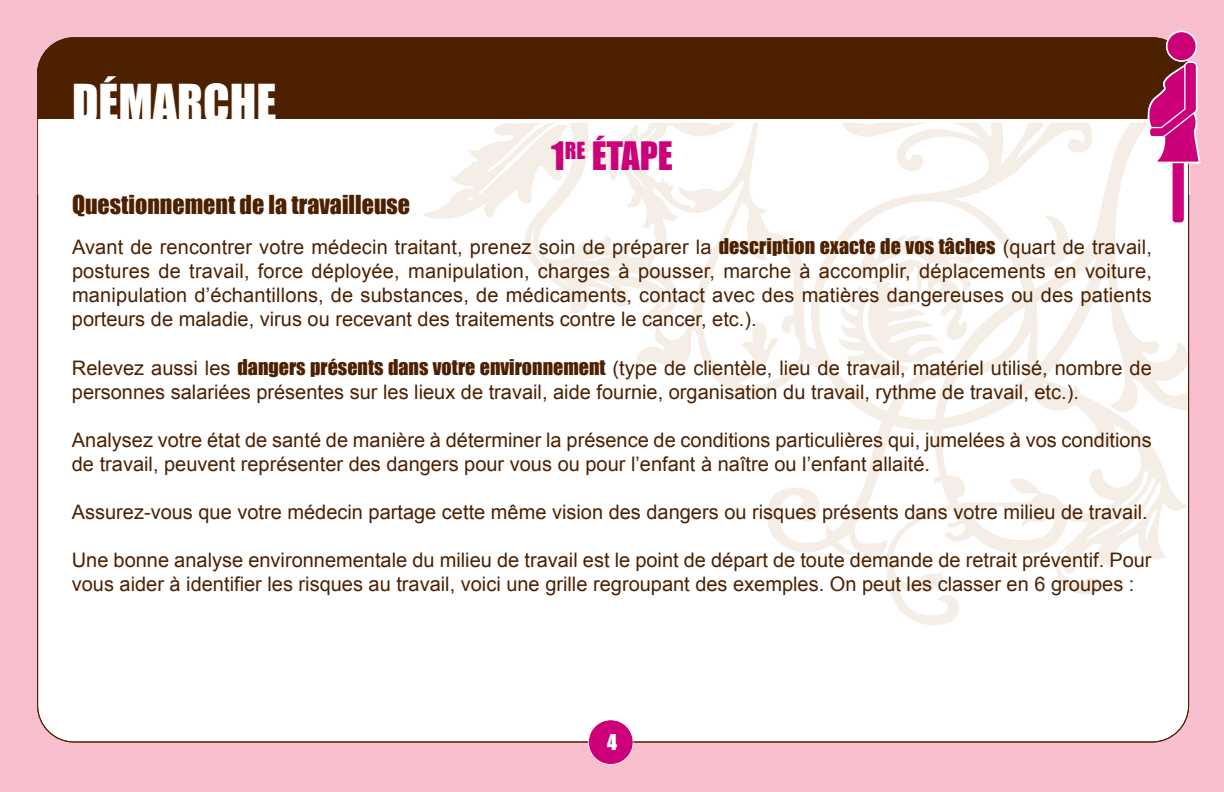
<style>
.page{position:relative;width:1224px;height:792px;background:#f8c0ce}
.page>*{position:absolute;margin:0;border:0;box-sizing:border-box;transform-origin:0 0}
.t1{font:48px "Impact";color:#fff}
.t2{font:36px "Impact";letter-spacing:-.005em;color:#cc017a}
.t3{font:24px "Impact";color:#4d2100}
.t4{font:20px/24px "Arial";color:#4d2100}
.t5{font:20px "Impact";color:#fff}
.s1{font-family:"Impact"}
</style>
<div class="page">
<div style="left:38px;top:38px;width:1150px;height:704px;background:#fff;border-radius:36px"></div>
<div style="left:37px;top:38px;width:1152px;height:126px;background:#4d2100;border-radius:36px"></div>
<div style="left:37px;top:120px;width:1152px;height:75px;background:#fff"></div>
<div style="left:1167px;top:31px;width:29px;height:30px;background:#cc017a;border-radius:50%"></div>
<div style="left:1166px;top:31px;width:31px;height:31px;border:1px solid #fff;border-radius:50%"></div>
<svg style="left:1148px;top:61px;width:52px;height:103px"></svg>
<svg style="left:423px;top:123px;width:101px;height:96px"></svg>
<svg style="left:524px;top:122px;width:664px;height:503px"></svg>
<div style="left:589px;top:720px;width:44px;height:44px;background:#cc017a;border-radius:50%"></div>
<div style="left:588px;top:720px;width:45px;height:45px;border:1px solid #fff;border-radius:50%"></div>
<h1 class="t1" style="left:72px;top:74px;width:206px">DÉMARCHE</h1>
<h2 class="t2" style="left:551px;top:134px;width:123px">1<sup>RE</sup> ÉTAPE</h2>
<p class="t3" style="left:72px;top:190px;width:340px">Questionnement de la travailleuse</p>
<p class="t4" style="left:72px;top:235px;width:1082px;text-align:justify">Avant de rencontrer votre médecin traitant, prenez soin de préparer la <span class="s1">description exacte de vos tâches</span> (quart de travail, postures de travail, force déployée, manipulation, charges à pousser, marche à accomplir, déplacements en voiture, manipulation d’échantillons, de substances, de médicaments, contact avec des matières dangereuses ou des patients porteurs de maladie, virus ou recevant des traitements contre le cancer, etc.).</p>
<p class="t4" style="left:72px;top:356px;width:1081px">Relevez aussi les <span class="s1">dangers présents dans votre environnement</span> (type de clientèle, lieu de travail, matériel utilisé, nombre de personnes salariées présentes sur les lieux de travail, aide fournie, organisation du travail, rythme de travail, etc.).</p>
<p class="t4" style="left:72px;top:428px;width:1081px">Analysez votre état de santé de manière à déterminer la présence de conditions particulières qui, jumelées à vos conditions de travail, peuvent représenter des dangers pour vous ou pour l’enfant à naître ou l’enfant allaité.</p>
<p class="t4" style="left:72px;top:500px;width:1077px">Assurez-vous que votre médecin partage cette même vision des dangers ou risques présents dans votre milieu de travail.</p>
<p class="t4" style="left:72px;top:548px;width:1081px">Une bonne analyse environnementale du milieu de travail est le point de départ de toute demande de retrait préventif. Pour vous aider à identifier les risques au travail, voici une grille regroupant des exemples. On peut les classer en 6 groupes :</p>
<p class="t5" style="left:607px;top:730px;width:11px">4</p>
</div>
